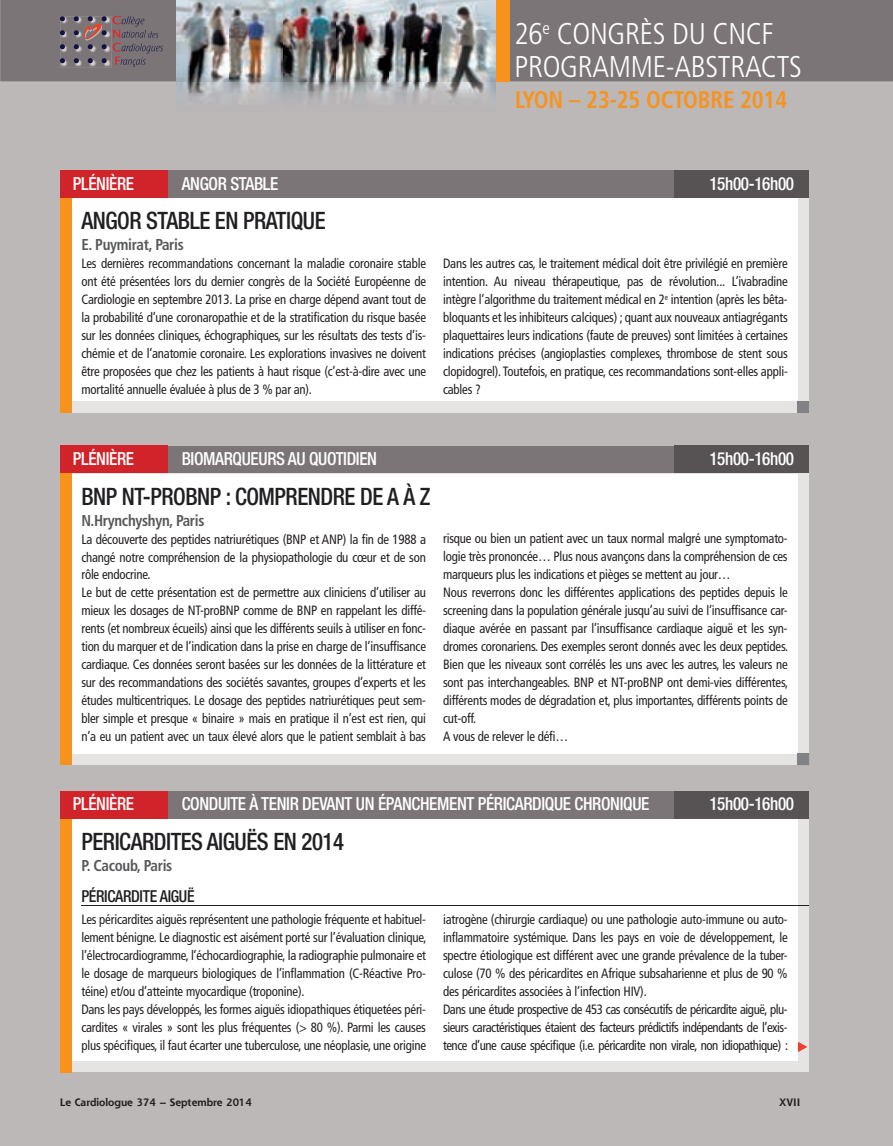
<style>
.page{position:relative;width:893px;height:1146px;background:#fff}
.page>*{position:absolute;margin:0;border:0;box-sizing:border-box;transform-origin:0 0}
.t1{font:300 condensed 30px/33px "Frutiger LT Std";letter-spacing:-.01em;color:#fff}
.t2{font:500 condensed 24px "Helvetica Neue";letter-spacing:-.02em;color:#211f22;scale:.95 1}
.t3{font:700 condensed 24px "Frutiger LT Std";letter-spacing:-.005em;color:#f7931d;scale:.95 1}
.t4{font:500 condensed 18px "Helvetica Neue";letter-spacing:-.02em;color:#fff;scale:.95 1}
.t5{font:500 condensed 16.5px "Helvetica Neue";letter-spacing:-.02em;color:#211f22;scale:.95 1}
.t6{font:700 condensed 15.75px "Frutiger LT Std";letter-spacing:-.02em;color:#57585a;scale:.95 1}
.t7{font:condensed 13.5px/18px "Frutiger";letter-spacing:-.015em;color:#231f20;scale:.95 1}
.t8{font:700 10.5px "Shannon";color:#231f20}
</style>
<div class="page">
<div style="left:0;top:0;width:892px;height:1146px;background:#bcb8b8"></div>
<div style="left:0;top:0;width:892px;height:81px;background:#7c7577"></div>
<img style="left:177px;top:0;width:318px;height:104px">
<img style="left:60px;top:17px;width:51px;height:51px">
<svg style="left:60px;top:16px;width:5px;height:5px"></svg>
<svg style="left:60px;top:30px;width:5px;height:5px"></svg>
<svg style="left:60px;top:44px;width:5px;height:5px"></svg>
<svg style="left:60px;top:58px;width:5px;height:5px"></svg>
<svg style="left:74px;top:16px;width:89px;height:51px;background:#7b6e73"></svg>
<div style="left:495px;top:0;width:14px;height:81px;background:#f7931d"></div>
<div style="left:167px;top:170px;width:507px;height:28px;background:#7c7577"></div>
<div style="left:674px;top:170px;width:134px;height:54px;background:#575254"></div>
<div style="left:60px;top:170px;width:107px;height:54px;background:#d1232a"></div>
<div style="left:60px;top:198px;width:748px;height:214px;background:#e6e4e3"></div>
<div style="left:60px;top:198px;width:12px;height:214px;background:#f7931d"></div>
<div style="left:72px;top:198px;width:725px;height:203px;background:#fff"></div>
<div style="left:797px;top:401px;width:11px;height:11px;background:#818285"></div>
<div style="left:167px;top:446px;width:507px;height:28px;background:#7c7577"></div>
<div style="left:674px;top:446px;width:134px;height:54px;background:#575254"></div>
<div style="left:60px;top:446px;width:107px;height:54px;background:#d1232a"></div>
<div style="left:60px;top:474px;width:748px;height:291px;background:#e6e4e3"></div>
<div style="left:60px;top:474px;width:12px;height:291px;background:#f7931d"></div>
<div style="left:72px;top:474px;width:725px;height:280px;background:#fff"></div>
<div style="left:797px;top:754px;width:11px;height:11px;background:#818285"></div>
<div style="left:167px;top:791px;width:507px;height:54px;background:#7c7577"></div>
<div style="left:674px;top:791px;width:134px;height:54px;background:#575254"></div>
<div style="left:60px;top:791px;width:107px;height:54px;background:#d1232a"></div>
<div style="left:60px;top:819px;width:748px;height:253px;background:#e6e4e3"></div>
<div style="left:60px;top:819px;width:12px;height:253px;background:#f7931d"></div>
<div style="left:72px;top:819px;width:725px;height:242px;background:#fff"></div>
<hr style="left:81px;top:905px;width:727px;height:1px;background:#211f22">
<svg style="left:797px;top:1042px;width:10px;height:10px"></svg>
<h1 class="t1" style="left:514px;top:20px;width:289px">26<sup>e</sup> CONGRÈS DU CNCF<br>PROGRAMME-ABSTRACTS</h1>
<h2 class="t3" style="left:515px;top:90px;width:288px">LYON – 23-25 OCTOBRE 2014</h2>
<h3 class="t4" style="left:73px;top:177px;width:66px">PLÉNIÈRE</h3>
<h3 class="t4" style="left:182px;top:177px;width:103px">ANGOR STABLE</h3>
<h3 class="t4" style="left:709px;top:177px;width:91px">15h00-16h00</h3>
<h2 class="t2" style="left:81px;top:212px;width:258px">ANGOR STABLE EN PRATIQUE</h2>
<p class="t6" style="left:81px;top:238px;width:109px">E. Puymirat, Paris</p>
<p class="t7" style="left:81px;top:255px;width:364px;text-align:justify">Les dernières recommandations concernant la maladie coronaire stable ont été présentées lors du dernier congrès de la Société Européenne de Cardiologie en septembre 2013. La prise en charge dépend avant tout de la probabilité d’une coronaropathie et de la stratification du risque basée sur les données cliniques, échographiques, sur les résultats des tests d’is&shy;chémie et de l’anatomie coronaire. Les explorations invasives ne doivent être proposées que chez les patients à haut risque (c’est-à-dire avec une mortalité annuelle évaluée à plus de 3 % par an).</p>
<p class="t7" style="left:443px;top:255px;width:364px;text-align:justify">Dans les autres cas, le traitement médical doit être privilégié en première intention. Au niveau thérapeutique, pas de révolution... L’ivabradine intègre l’algorithme du traitement médical en 2<sup>e</sup> intention (après les bêta&shy;bloquants et les inhibiteurs calciques) ; quant aux nouveaux antiagrégants plaquettaires leurs indications (faute de preuves) sont limitées à certaines indications précises (angioplasties complexes, thrombose de stent sous clopidogrel). Toutefois, en pratique, ces recommandations sont-elles appli&shy;cables ?</p>
<h3 class="t4" style="left:73px;top:452px;width:66px">PLÉNIÈRE</h3>
<h3 class="t4" style="left:182px;top:452px;width:207px">BIOMARQUEURS AU QUOTIDIEN</h3>
<h3 class="t4" style="left:709px;top:452px;width:91px">15h00-16h00</h3>
<h2 class="t2" style="left:81px;top:488px;width:369px">BNP NT-PROBNP : COMPRENDRE DE A À Z</h2>
<p class="t6" style="left:81px;top:514px;width:131px">N.Hrynchyshyn, Paris</p>
<p class="t7" style="left:81px;top:531px;width:364px">La découverte des peptides natriurétiques (BNP et ANP) la fin de 1988 a changé notre compréhension de la physiopathologie du cœur et de son rôle endocrine.<br>Le but de cette présentation est de permettre aux cliniciens d’utiliser au mieux les dosages de NT-proBNP comme de BNP en rappelant les diffé&shy;rents (et nombreux écueils) ainsi que les différents seuils à utiliser en fonc&shy;tion du marquer et de l’indication dans la prise en charge de l’insuffisance cardiaque. Ces données seront basées sur les données de la littérature et sur des recommandations des sociétés savantes, groupes d’experts et les études multicentriques. Le dosage des peptides natriurétiques peut sem&shy;bler simple et presque « binaire » mais en pratique il n’est est rien, qui n’a eu un patient avec un taux élevé alors que le patient semblait à bas</p>
<p class="t7" style="left:443px;top:531px;width:365px">risque ou bien un patient avec un taux normal malgré une symptomato&shy;logie très prononcée… Plus nous avançons dans la compréhension de ces marqueurs plus les indications et pièges se mettent au jour…<br>Nous reverrons donc les différentes applications des peptides depuis le screening dans la population générale jusqu’au suivi de l’insuffisance car&shy;diaque avérée en passant par l’insuffisance cardiaque aiguë et les syn&shy;dromes coronariens. Des exemples seront donnés avec les deux peptides.<br>Bien que les niveaux sont corrélés les uns avec les autres, les valeurs ne sont pas interchangeables. BNP et NT-proBNP ont demi-vies différentes, différents modes de dégradation et, plus importantes, différents points de cut-off.<br>A vous de relever le défi…</p>
<h3 class="t4" style="left:73px;top:798px;width:66px">PLÉNIÈRE</h3>
<h3 class="t4" style="left:182px;top:798px;width:493px">CONDUITE À TENIR DEVANT UN ÉPANCHEMENT PÉRICARDIQUE CHRONIQUE</h3>
<h3 class="t4" style="left:709px;top:798px;width:91px">15h00-16h00</h3>
<h2 class="t2" style="left:81px;top:833px;width:278px">PERICARDITES AIGUËS EN 2014</h2>
<p class="t6" style="left:81px;top:859px;width:97px">P. Cacoub, Paris</p>
<p class="t5" style="left:81px;top:890px;width:121px">PÉRICARDITE AIGUË</p>
<p class="t7" style="left:81px;top:912px;width:365px">Les péricardites aiguës représentent une pathologie fréquente et habituel&shy;lement bénigne. Le diagnostic est aisément porté sur l’évaluation clinique, l’électrocardiogramme, l’échocardiographie, la radiographie pulmonaire et le dosage de marqueurs biologiques de l’inflammation (C-Réactive Pro&shy;téine) et/ou d’atteinte myocardique (troponine).<br>Dans les pays développés, les formes aiguës idiopathiques étiquetées péri&shy;cardites « virales » sont les plus fréquentes (&gt; 80 %). Parmi les causes plus spécifiques, il faut écarter une tuberculose, une néoplasie, une origine</p>
<p class="t7" style="left:443px;top:912px;width:365px">iatrogène (chirurgie cardiaque) ou une pathologie auto-immune ou auto&shy;inflammatoire systémique. Dans les pays en voie de développement, le spectre étiologique est différent avec une grande prévalence de la tuber&shy;culose (70 % des péricardites en Afrique subsaharienne et plus de 90 % des péricardites associées à l’infection HIV).<br>Dans une étude prospective de 453 cas consécutifs de péricardite aiguë, plu&shy;sieurs caractéristiques étaient des facteurs prédictifs indépendants de l’exis&shy;tence d’une cause spécifique (i.e. péricardite non virale, non idiopathique) :</p>
<p class="t8" style="left:60px;top:1098px;width:193px">Le Cardiologue 374 – Septembre 2014</p>
<p class="t8" style="left:779px;top:1098px;width:22px">XVII</p>
</div>
